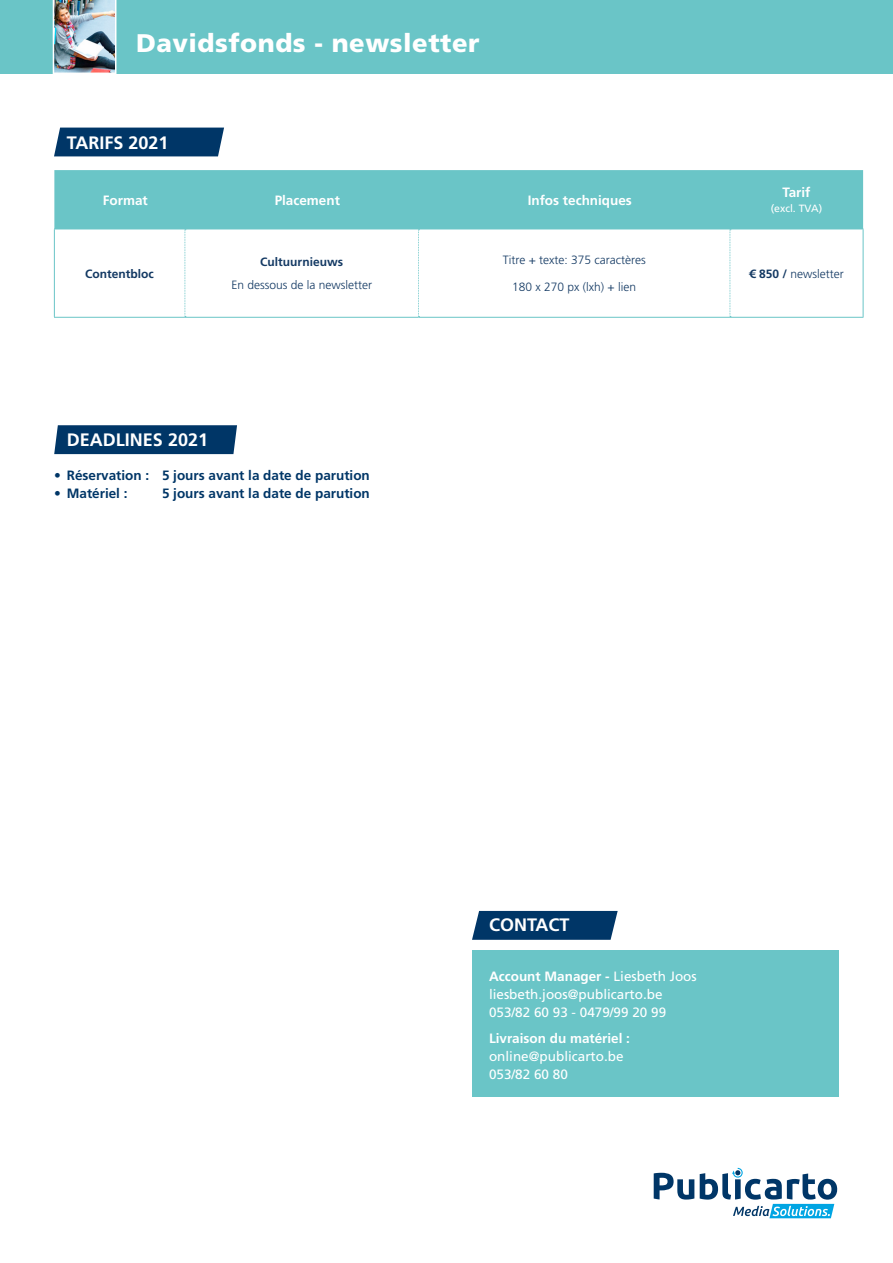
<style>
.page{position:relative;width:893px;height:1263px;background:#fff}
.page>*{position:absolute;margin:0;border:0;box-sizing:border-box;transform-origin:0 0}
.t1{font:900 25.5px "Frutiger LT Std";letter-spacing:.02em;color:#fff}
.t2{font:700 18px "Frutiger LT Std";color:#fff}
.t3{font:13.5px/18px "Frutiger LT Std";color:#fff}
.t4{font:700 13.5px "Frutiger LT Std";color:#003667}
.t5{font:700 13.5px "Frutiger LT Std";color:#fff}
.t6{font:300 12px/22.5px "Frutiger LT Std";color:#133963;text-align:center}
.t7{font:700 12px "Frutiger LT Std";color:#133963}
.t8{font:10.5px "Frutiger LT Std";color:#fff}
.s1{font-weight:700}
.s2{font-weight:300}
.s3{font-weight:400}
</style>
<div class="page">
<div style="left:0;top:0;width:893px;height:73px;background:#6ac5c7"></div>
<img style="left:52px;top:0;width:65px;height:74px">
<svg style="left:654px;top:1173px;width:40px;height:26px"></svg>
<svg style="left:700px;top:1168px;width:137px;height:50px"></svg>
<div style="left:54px;top:128px;width:170px;height:28px;background:#003667"></div>
<div style="left:54px;top:170px;width:809px;height:59px;background:#6ac5c7"></div>
<hr style="left:54px;top:229px;width:131px;height:1px;background:#6ac5c7">
<hr style="left:54px;top:229px;width:1px;height:88px;background:#6ac5c7">
<hr style="left:730px;top:229px;width:133px;height:1px;background:#6ac5c7">
<hr style="left:863px;top:229px;width:1px;height:88px;background:#6ac5c7">
<hr style="left:54px;top:317px;width:131px;height:1px;background:#6ac5c7">
<hr style="left:730px;top:317px;width:133px;height:1px;background:#6ac5c7">
<hr style="left:185px;top:229px;width:233px;height:1px;background:#6ac5c7">
<hr style="left:418px;top:229px;width:312px;height:1px;background:#6ac5c7">
<hr style="left:185px;top:317px;width:233px;height:1px;background:#6ac5c7">
<hr style="left:418px;top:317px;width:312px;height:1px;background:#6ac5c7">
<svg style="left:185px;top:229px;width:1px;height:88px"></svg>
<svg style="left:418px;top:229px;width:1px;height:88px"></svg>
<svg style="left:730px;top:229px;width:1px;height:88px"></svg>
<div style="left:54px;top:425px;width:183px;height:29px;background:#003667"></div>
<div style="left:472px;top:950px;width:367px;height:147px;background:#6ac5c7"></div>
<svg style="left:472px;top:911px;width:146px;height:29px;background:#0e416f"></svg>
<p class="t1" style="left:136px;top:28px;width:345px">Davidsfonds - newsletter</p>
<p class="t2" style="left:67px;top:132px;width:103px">TARIFS 2021</p>
<p class="t5" style="left:103px;top:192px;width:47px">Format</p>
<p class="t5" style="left:275px;top:192px;width:67px">Placement</p>
<p class="t5" style="left:528px;top:192px;width:106px">Infos techniques</p>
<p class="t7" style="left:85px;top:266px;width:70px">Contentbloc</p>
<p class="t6" style="left:231px;top:251px;width:142px"><span class="s1">Cultuurnieuws<br></span>En dessous de la newsletter</p>
<p class="t6" style="left:503px;top:249px;width:145px">Titre + texte: 375 caractères</p>
<p class="t6" style="left:512px;top:276px;width:125px">180 x 270 px (lxh) + lien</p>
<p class="t2" style="left:67px;top:430px;width:143px">DEADLINES 2021</p>
<p class="t4" style="left:54px;top:467px;width:317px"><span class="s2">•</span> Réservation : 5 jours avant la date de parution</p>
<p class="t4" style="left:54px;top:485px;width:75px"><span class="s2">•</span> Matériel :</p>
<p class="t4" style="left:162px;top:485px;width:209px">5 jours avant la date de parution</p>
<p class="t5" style="left:783px;top:184px;width:29px">Tarif</p>
<p class="t8" style="left:771px;top:202px;width:53px">(excl. TVA)</p>
<p class="t6" style="left:749px;top:262px;width:96px"><span class="s1">€ 850 /</span> newsletter</p>
<p class="t2" style="left:489px;top:914px;width:82px">CONTACT</p>
<p class="t5" style="left:489px;top:968px;width:209px">Account Manager - <span class="s3">Liesbeth Joos</span></p>
<p class="t3" style="left:489px;top:985px;width:175px">liesbeth.joos@publicarto.be</p>
<p class="t3" style="left:489px;top:1003px;width:179px">053/82 60 93 - 0479/99 20 99</p>
<p class="t3" style="left:489px;top:1030px;width:143px"><span class="s1">Livraison du matériel : </span>online@publicarto.be<br>053/82 60 80</p>
</div>
